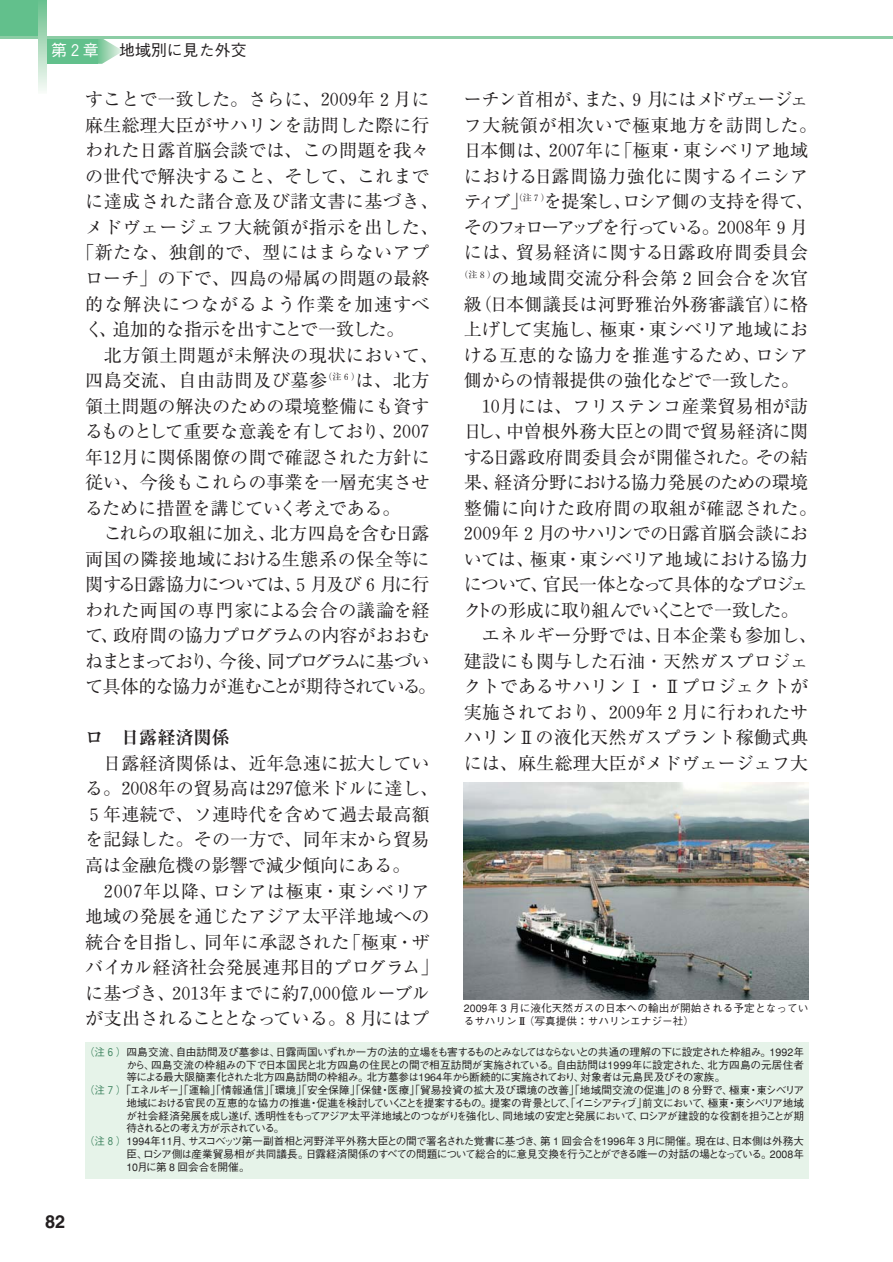
<style>
.page{position:relative;width:893px;height:1262px;background:#fff}
.page>*{position:absolute;margin:0;border:0;box-sizing:border-box;transform-origin:0 0}
.t1{font:18.15px/25.5px "Ryumin";letter-spacing:.005em;color:#231f20}
.t2{font:18.15px "Ryumin";letter-spacing:.03em;color:#231f20}
.t3{font:18.15px "Ryumin";letter-spacing:.035em;color:#231f20}
.t4{font:18.15px "Ryumin";letter-spacing:-.135em;color:#231f20}
.t5{font:18.15px "Ryumin";letter-spacing:-.015em;color:#231f20}
.t6{font:18.15px "Ryumin";letter-spacing:-.04em;color:#231f20}
.t7{font:18.15px "Ryumin";letter-spacing:-.025em;color:#231f20}
.t8{font:18.15px "Ryumin";letter-spacing:-.085em;color:#231f20}
.t9{font:18.15px "Ryumin";letter-spacing:-.03em;color:#231f20}
.t10{font:18.15px "Ryumin";letter-spacing:-.06em;color:#231f20}
.t11{font:18.15px "Ryumin";letter-spacing:-.055em;color:#231f20}
.t12{font:18.15px "Ryumin";letter-spacing:-.05em;color:#231f20}
.t13{font:18.15px "Ryumin";letter-spacing:-.075em;color:#231f20}
.t14{font:18.15px "Ryumin";letter-spacing:.025em;color:#231f20}
.t15{font:18.15px "Ryumin";letter-spacing:.04em;color:#231f20}
.t16{font:18.15px "Ryumin";letter-spacing:.05em;color:#231f20}
.t17{font:18.15px "Ryumin";letter-spacing:.065em;color:#231f20}
.t18{font:700 18.15px "Ryumin";color:#231f20}
.t19{font:18.15px "Midashi Go MB31";color:#231f20}
.t20{font:500 15.9px "Gothic BBB";color:#231f20}
.t21{font:500 15.9px "Gothic BBB";color:#fff}
.t22{font:500 10.65px "Gothic BBB";letter-spacing:-.015em;color:#231f20}
.t23{font:500 10.65px "Gothic BBB";letter-spacing:.01em;color:#231f20}
.t24{font:500 10.65px "Gothic BBB";letter-spacing:-.035em;color:#231f20}
.t25{font:500 10.65px "Gothic BBB";letter-spacing:-.1em;color:#231f20}
.t26{font:500 10.65px "Gothic BBB";letter-spacing:-.04em;color:#231f20}
.t27{font:500 10.65px "Gothic BBB";letter-spacing:-.07em;color:#231f20}
.t28{font:500 10.65px/12.8px "Gothic BBB";letter-spacing:.005em;color:#231f20}
.t29{font:500 10.65px "Gothic BBB";letter-spacing:-.14em;color:#231f20}
.t30{font:500 10.65px "Gothic BBB";letter-spacing:-.05em;color:#231f20}
.s1{font-family:"Ryumin Num"}
.s2{font-family:"Ryumin";font-weight:700}
.s3{color:#3c825e}
</style>
<div class="page">
<svg style="left:98px;top:38px;width:25px;height:26px"></svg>
<div style="left:47px;top:38px;width:51px;height:26px;background:#62c08c"></div>
<div style="left:0;top:0;width:47px;height:38px;background:#62c08c"></div>
<hr style="left:0;top:36px;width:892px;height:2px;background:#8ccda5">
<svg style="left:38px;top:4px;width:9px;height:87px"></svg>
<img style="left:463px;top:782px;width:345px;height:217px">
<div style="left:85px;top:1042px;width:723px;height:136px;background:#e6f3e9"></div>
<p class="t21" style="left:51px;top:44px;width:49px">第２章</p>
<p class="t20" style="left:119px;top:44px;width:129px">地域別に見た外交</p>
<p class="t19" style="left:45px;top:1214px;width:22px">82</p>
<p class="t1" style="left:85px;top:89px;width:346px">すことで一致した。さらに、<span class="s1">2009</span>年２月に</p>
<p class="t1" style="left:85px;top:115px;width:346px">麻生総理大臣がサハリンを訪問した際に行</p>
<p class="t1" style="left:85px;top:140px;width:346px">われた日露首脳会談では、この問題を我々</p>
<p class="t1" style="left:85px;top:166px;width:346px">の世代で解決すること、そして、これまで</p>
<p class="t2" style="left:85px;top:195px;width:355px">に達成された諸合意及び諸文書に基づき、</p>
<p class="t2" style="left:85px;top:221px;width:355px">メドヴェージェフ大統領が指示を出した、</p>
<p class="t2" style="left:76px;top:246px;width:355px">「新たな、独創的で、型にはまらないアプ</p>
<p class="t1" style="left:85px;top:268px;width:346px">ローチ」の下で、四島の帰属の問題の最終</p>
<p class="t17" style="left:85px;top:297px;width:346px">的な解決につながるよう作業を加速すべ</p>
<p class="t5" style="left:85px;top:323px;width:321px">く、追加的な指示を出すことで一致した。</p>
<p class="t2" style="left:104px;top:348px;width:336px">北方領土問題が未解決の現状において、</p>
<p class="t2" style="left:85px;top:374px;width:346px">四島交流、自由訪問及び墓参<sup>（注６）</sup>は、北方</p>
<p class="t1" style="left:85px;top:395px;width:346px">領土問題の解決のための環境整備にも資す</p>
<p class="t1" style="left:85px;top:421px;width:346px">るものとして重要な意義を有しており、<span class="s1">2007</span></p>
<p class="t1" style="left:85px;top:446px;width:346px">年<span class="s1">12</span>月に関係閣僚の間で確認された方針に</p>
<p class="t1" style="left:85px;top:472px;width:346px">従い、今後もこれらの事業を一層充実させ</p>
<p class="t1" style="left:85px;top:497px;width:317px">るために措置を講じていく考えである。</p>
<p class="t6" style="left:104px;top:527px;width:327px">これらの取組に加え、北方四島を含む日露</p>
<p class="t1" style="left:85px;top:548px;width:346px">両国の隣接地域における生態系の保全等に</p>
<p class="t10" style="left:85px;top:578px;width:346px">関する日露協力については、５月及び６月に行</p>
<p class="t14" style="left:85px;top:603px;width:346px">われた両国の専門家による会合の議論を経</p>
<p class="t1" style="left:85px;top:625px;width:346px">て、政府間の協力プログラムの内容がおおむ</p>
<p class="t4" style="left:85px;top:654px;width:346px">ねまとまっており、今後、同プログラムに基づい</p>
<p class="t11" style="left:85px;top:680px;width:353px">て具体的な協力が進むことが期待されている。</p>
<p class="t18" style="left:85px;top:731px;width:146px">ロ　日露経済関係</p>
<p class="t1" style="left:85px;top:752px;width:355px;text-indent:18px">日露経済関係は、近年急速に拡大している。<span class="s1">2008</span>年の貿易高は<span class="s1">297</span>億米ドルに達し、<br>５年連続で、ソ連時代を含めて過去最高額を記録した。その一方で、同年末から貿易高は金融危機の影響で減少傾向にある。</p>
<p class="t1" style="left:85px;top:880px;width:355px;text-align:center"><span class="s1">2007</span>年以降、ロシアは極東・東シベリア<br>地域の発展を通じたアジア太平洋地域への統合を目指し、同年に承認された「極東・ザバイカル経済社会発展連邦目的プログラム」に基づき、<span class="s1">2013</span>年までに約<span class="s1">7</span>,<span class="s1">000</span>億ルーブルが支出されることとなっている。８月にはプ</p>
<p class="t12" style="left:463px;top:93px;width:346px">ーチン首相が、また、９月にはメドヴェージェ</p>
<p class="t3" style="left:463px;top:119px;width:355px">フ大統領が相次いで極東地方を訪問した。</p>
<p class="t1" style="left:463px;top:140px;width:346px">日本側は、<span class="s1">2007</span>年に「極東・東シベリア地域</p>
<p class="t15" style="left:463px;top:170px;width:346px">における日露間協力強化に関するイニシア</p>
<p class="t7" style="left:463px;top:195px;width:352px">ティブ」<sup>（注７）</sup>を提案し、ロシア側の支持を得て、</p>
<p class="t8" style="left:463px;top:221px;width:346px">そのフォローアップを行っている。<span class="s1">2008</span>年９月</p>
<p class="t3" style="left:463px;top:246px;width:346px">には、貿易経済に関する日露政府間委員会</p>
<p class="t2" style="left:459px;top:272px;width:350px"><sup>（注８）</sup>の地域間交流分科会第２回会合を次官</p>
<p class="t1" style="left:463px;top:293px;width:346px">級（日本側議長は河野雅治外務審議官）に格</p>
<p class="t1" style="left:463px;top:319px;width:346px">上げして実施し、極東・東シベリア地域にお</p>
<p class="t16" style="left:463px;top:348px;width:346px">ける互恵的な協力を推進するため、ロシア</p>
<p class="t1" style="left:463px;top:370px;width:337px">側からの情報提供の強化などで一致した。</p>
<p class="t1" style="left:482px;top:395px;width:328px"><span class="s1">10</span>月には、フリステンコ産業貿易相が訪</p>
<p class="t1" style="left:463px;top:421px;width:346px">日し、中曽根外務大臣との間で貿易経済に関</p>
<p class="t1" style="left:463px;top:446px;width:346px">する日露政府間委員会が開催された。その結</p>
<p class="t5" style="left:463px;top:476px;width:346px">果、経済分野における協力発展のための環境</p>
<p class="t3" style="left:463px;top:501px;width:355px">整備に向けた政府間の取組が確認された。</p>
<p class="t9" style="left:463px;top:527px;width:346px"><span class="s1">2009</span>年２月のサハリンでの日露首脳会談にお</p>
<p class="t6" style="left:463px;top:552px;width:346px">いては、極東・東シベリア地域における協力</p>
<p class="t13" style="left:463px;top:578px;width:346px">について、官民一体となって具体的なプロジェ</p>
<p class="t4" style="left:463px;top:603px;width:337px">クトの形成に取り組んでいくことで一致した。</p>
<p class="t1" style="left:482px;top:625px;width:337px">エネルギー分野では、日本企業も参加し、</p>
<p class="t1" style="left:463px;top:650px;width:346px">建設にも関与した石油・天然ガスプロジェ</p>
<p class="t1" style="left:463px;top:676px;width:346px">クトであるサハリン I ・ II プロジェクトが</p>
<p class="t1" style="left:463px;top:701px;width:346px">実施されており、<span class="s1">2009</span>年２月に行われたサ</p>
<p class="t1" style="left:463px;top:727px;width:346px">ハリンII の液化天然ガスプラント稼働式典</p>
<p class="t1" style="left:463px;top:752px;width:346px">には、麻生総理大臣がメドヴェージェフ大</p>
<p class="t28" style="left:463px;top:1003px;width:346px">2009年 3 月に液化天然ガスの日本への輸出が開始される予定となっているサハリン <span class="s2">II</span>（写真提供：サハリンエナジー社）</p>
<p class="t24" style="left:84px;top:1047px;width:721px"><span class="s3">（注６）</span>四島交流、自由訪問及び墓参は、日露両国いずれか一方の法的立場をも害するものとみなしてはならないとの共通の理解の下に設定された枠組み。1992年</p>
<p class="t22" style="left:126px;top:1060px;width:679px">から、四島交流の枠組みの下で日本国民と北方四島の住民との間で相互訪問が実施されている。自由訪問は1999年に設定された、北方四島の元居住者</p>
<p class="t22" style="left:126px;top:1073px;width:600px">等による最大限簡素化された北方四島訪問の枠組み。北方墓参は1964年から断続的に実施されており、対象者は元島民及びその家族。</p>
<p class="t23" style="left:84px;top:1086px;width:721px"><span class="s3">（注７）</span>「エネルギー」「運輸」「情報通信」「環境」「安全保障」「保健・医療」「貿易投資の拡大及び環境の改善」「地域間交流の促進」の 8 分野で、極東・東シベリア</p>
<p class="t25" style="left:126px;top:1098px;width:679px">地域における官民の互恵的な協力の推進・促進を検討していくことを提案するもの。提案の背景として、「イニシアティブ」前文において、極東・東シベリア地域</p>
<p class="t27" style="left:126px;top:1111px;width:679px">が社会経済発展を成し遂げ、透明性をもってアジア太平洋地域とのつながりを強化し、同地域の安定と発展において、ロシアが建設的な役割を担うことが期</p>
<p class="t29" style="left:126px;top:1124px;width:159px">待されるとの考え方が示されている。</p>
<p class="t22" style="left:84px;top:1137px;width:721px"><span class="s3">（注８）</span>1994年11月、サスコベッツ第一副首相と河野洋平外務大臣との間で署名された覚書に基づき、第 1 回会合を1996年 3月に開催。現在は、日本側は外務大</p>
<p class="t26" style="left:126px;top:1149px;width:679px">臣、ロシア側は産業貿易相が共同議長。日露経済関係のすべての問題について総合的に意見交換を行うことができる唯一の対話の場となっている。2008年</p>
<p class="t30" style="left:126px;top:1162px;width:124px">10月に第 8 回会合を開催。</p>
</div>
